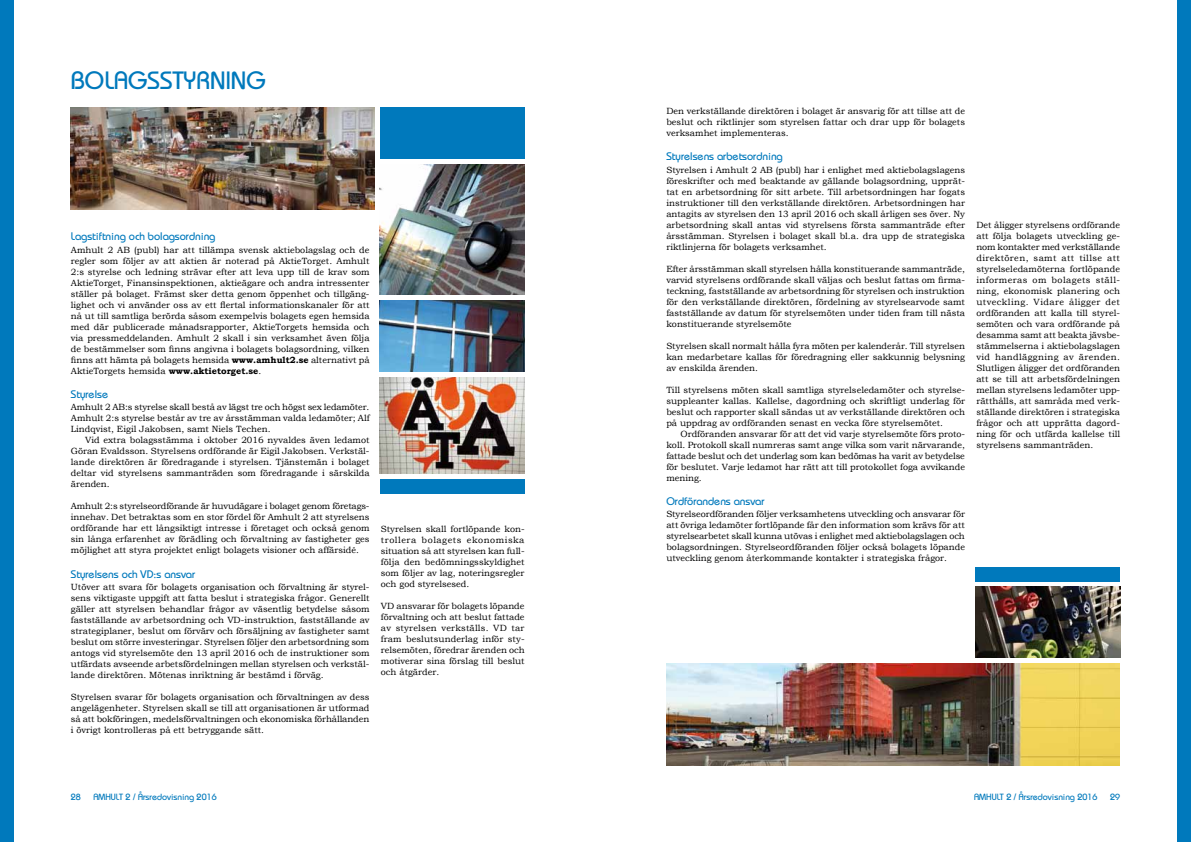
<style>
.page{position:relative;width:1191px;height:842px;background:#fff}
.page>*{position:absolute;margin:0;border:0;box-sizing:border-box;transform-origin:0 0}
.t1{font:25px "Bauhaus";color:#0079bc}
.t2{font:11px "Bauhaus";color:#0079bc}
.t3{font:9px/11px "Bookman Old Style";color:#000;text-align:justify}
.t4{font:9px "Bauhaus";color:#0079bc}
.s1{font-weight:700}
</style>
<div class="page">
<div style="left:0;top:0;width:14px;height:842px;background:#0079bc"></div>
<div style="left:1176px;top:0;width:15px;height:842px;background:#0079bc"></div>
<img style="left:975px;top:587px;width:145px;height:71px">
<img style="left:666px;top:663px;width:454px;height:102px">
<img style="left:380px;top:300px;width:144px;height:71px">
<img style="left:71px;top:108px;width:303px;height:102px">
<img style="left:380px;top:377px;width:144px;height:96px">
<img style="left:380px;top:164px;width:144px;height:131px">
<div style="left:380px;top:479px;width:144px;height:14px;background:#0079bc"></div>
<div style="left:975px;top:567px;width:145px;height:14px;background:#0079bc"></div>
<div style="left:380px;top:108px;width:144px;height:51px;background:#0079bc"></div>
<h1 class="t1" style="left:71px;top:65px;width:197px">BOLAGSSTYRNING</h1>
<p class="t2" style="left:71px;top:230px;width:146px">Lagstiftning och bolagsordning</p>
<p class="t3" style="left:71px;top:244px;width:300px">Amhult 2 AB (publ) har att tillämpa svensk aktiebolagslag och de regler som följer av att aktien är noterad på AktieTorget. Amhult 2:s styrelse och ledning strävar efter att leva upp till de krav som AktieTorget, Finansinspektionen, aktieägare och andra intressenter ställer på bolaget. Främst sker detta genom öppenhet och tillgäng&shy;lighet och vi använder oss av ett flertal informationskanaler för att nå ut till samtliga berörda såsom exempelvis bolagets egen hemsida med där publicerade månadsrapporter, AktieTorgets hemsida och via pressmeddelanden. Amhult 2 skall i sin verksamhet även följa de bestämmelser som finns angivna i bolagets bolagsordning, vilken finns att hämta på bolagets hemsida <span class="s1">www.amhult2.se</span> alternativt på AktieTorgets hemsida <span class="s1">www.aktietorget.se</span>.</p>
<p class="t2" style="left:71px;top:387px;width:39px">Styrelse</p>
<p class="t3" style="left:71px;top:402px;width:300px">Amhult 2 AB:s styrelse skall bestå av lägst tre och högst sex ledamöter.<br>Amhult 2:s styrelse består av tre av årsstämman valda ledamöter; Alf Lindqvist, Eigil Jakobsen, samt Niels Techen.</p>
<p class="t3" style="left:71px;top:435px;width:300px;text-indent:14px">Vid extra bolagsstämma i oktober 2016 nyvaldes även ledamot Göran Evaldsson. Styrelsens ordförande är Eigil Jakobsen. Verkstäl&shy;lande direktören är föredragande i styrelsen. Tjänstemän i bolaget deltar vid styrelsens sammanträden som föredragande i särskilda ärenden.</p>
<p class="t3" style="left:71px;top:501px;width:300px">Amhult 2:s styrelseordförande är huvudägare i bolaget genom företags&shy;innehav. Det betraktas som en stor fördel för Amhult 2 att styrelsens ordförande har ett långsiktigt intresse i företaget och också genom sin långa erfarenhet av förädling och förvaltning av fastigheter ges möjlighet att styra projektet enligt bolagets visioner och affärsidé.</p>
<p class="t2" style="left:71px;top:567px;width:126px">Styrelsens och VD:s ansvar</p>
<p class="t3" style="left:71px;top:581px;width:300px">Utöver att svara för bolagets organisation och förvaltning är styrel&shy;sens viktigaste uppgift att fatta beslut i strategiska frågor. Generellt gäller att styrelsen behandlar frågor av väsentlig betydelse såsom fastställande av arbetsordning och VD-instruktion, fastställande av strategiplaner, beslut om förvärv och försäljning av fastigheter samt beslut om större investeringar. Styrelsen följer den arbetsordning som antogs vid styrelsemöte den 13 april 2016 och de instruktioner som utfärdats avseende arbetsfördelningen mellan styrelsen och verkstäl&shy;lande direktören. Mötenas inriktning är bestämd i förväg.</p>
<p class="t3" style="left:71px;top:691px;width:300px">Styrelsen svarar för bolagets organisation och förvaltningen av dess angelägenheter. Styrelsen skall se till att organisationen är utformad så att bokföringen, medelsförvaltningen och ekonomiska förhållanden i övrigt kontrolleras på ett betryggande sätt.</p>
<p class="t3" style="left:381px;top:523px;width:145px">Styrelsen skall fortlöpande kon&shy;trollera bolagets ekonomiska situation så att styrelsen kan full&shy;följa den bedömningsskyldighet som följer av lag, noteringsregler och god styrelsesed.</p>
<p class="t3" style="left:381px;top:600px;width:145px">VD ansvarar för bolagets löpande förvaltning och att beslut fattade av styrelsen verkställs. VD tar fram beslutsunderlag inför sty&shy;relsemöten, föredrar ärenden och motiverar sina förslag till beslut och åtgärder.</p>
<p class="t3" style="left:666px;top:106px;width:300px">Den verkställande direktören i bolaget är ansvarig för att tillse att de beslut och riktlinjer som styrelsen fattar och drar upp för bolagets verksamhet implementeras.</p>
<p class="t2" style="left:666px;top:150px;width:118px">Styrelsens arbetsordning</p>
<p class="t3" style="left:666px;top:164px;width:300px">Styrelsen i Amhult 2 AB (publ) har i enlighet med aktiebolagslagens föreskrifter och med beaktande av gällande bolagsordning, upprät&shy;tat en arbetsordning för sitt arbete. Till arbetsordningen har fogats instruktioner till den verkställande direktören. Arbetsordningen har antagits av styrelsen den 13 april 2016 och skall årligen ses över. Ny arbetsordning skall antas vid styrelsens första sammanträde efter årsstämman. Styrelsen i bolaget skall bl.a. dra upp de strategiska riktlinjerna för bolagets verksamhet.</p>
<p class="t3" style="left:666px;top:263px;width:300px">Efter årsstämman skall styrelsen hålla konstituerande sammanträde, varvid styrelsens ordförande skall väljas och beslut fattas om firma&shy;teckning, fastställande av arbetsordning för styrelsen och instruktion för den verkställande direktören, fördelning av styrelsearvode samt fastställande av datum för styrelsemöten under tiden fram till nästa konstituerande styrelsemöte</p>
<p class="t3" style="left:666px;top:340px;width:300px">Styrelsen skall normalt hålla fyra möten per kalenderår. Till styrelsen kan medarbetare kallas för föredragning eller sakkunnig belysning av enskilda ärenden.</p>
<p class="t3" style="left:666px;top:384px;width:300px">Till styrelsens möten skall samtliga styrelseledamöter och styrelse&shy;suppleanter kallas. Kallelse, dagordning och skriftligt underlag för beslut och rapporter skall sändas ut av verkställande direktören och på uppdrag av ordföranden senast en vecka före styrelsemötet.</p>
<p class="t3" style="left:666px;top:428px;width:300px;text-indent:14px">Ordföranden ansvarar för att det vid varje styrelsemöte förs proto&shy;koll. Protokoll skall numreras samt ange vilka som varit närvarande, fattade beslut och det underlag som kan bedömas ha varit av betydelse för beslutet. Varje ledamot har rätt att till protokollet foga avvikande mening.</p>
<p class="t2" style="left:666px;top:494px;width:99px">Ordförandens ansvar</p>
<p class="t3" style="left:666px;top:509px;width:300px">Styrelseordföranden följer verksamhetens utveckling och ansvarar för att övriga ledamöter fortlöpande får den information som krävs för att styrelsearbetet skall kunna utövas i enlighet med aktiebolagslagen och bolagsordningen. Styrelseordföranden följer också bolagets löpande utveckling genom återkommande kontakter i strategiska frågor.</p>
<p class="t3" style="left:976px;top:219px;width:145px">Det åligger styrelsens ordförande att följa bolagets utveckling ge&shy;nom kontakter med verkställande direktören, samt att tillse att styrelseledamöterna fortlöpande informeras om bolagets ställ&shy;ning, ekonomisk planering och utveckling. Vidare åligger det ordföranden att kalla till styrel&shy;semöten och vara ordförande på desamma samt att beakta jävsbe&shy;stämmelserna i aktiebolagslagen vid handläggning av ärenden.<br>Slutligen åligger det ordföranden att se till att arbetsfördelningen mellan styrelsens ledamöter upp&shy;rätthålls, att samråda med verk&shy;ställande direktören i strategiska frågor och att upprätta dagord&shy;ning för och utfärda kallelse till styrelsens sammanträden.</p>
<p class="t4" style="left:71px;top:791px;width:12px">28</p>
<p class="t4" style="left:93px;top:791px;width:125px">AMHULT 2 / Årsredovisning 2016</p>
<p class="t4" style="left:974px;top:791px;width:125px">AMHULT 2 / Årsredovisning 2016</p>
<p class="t4" style="left:1110px;top:791px;width:12px">29</p>
</div>
